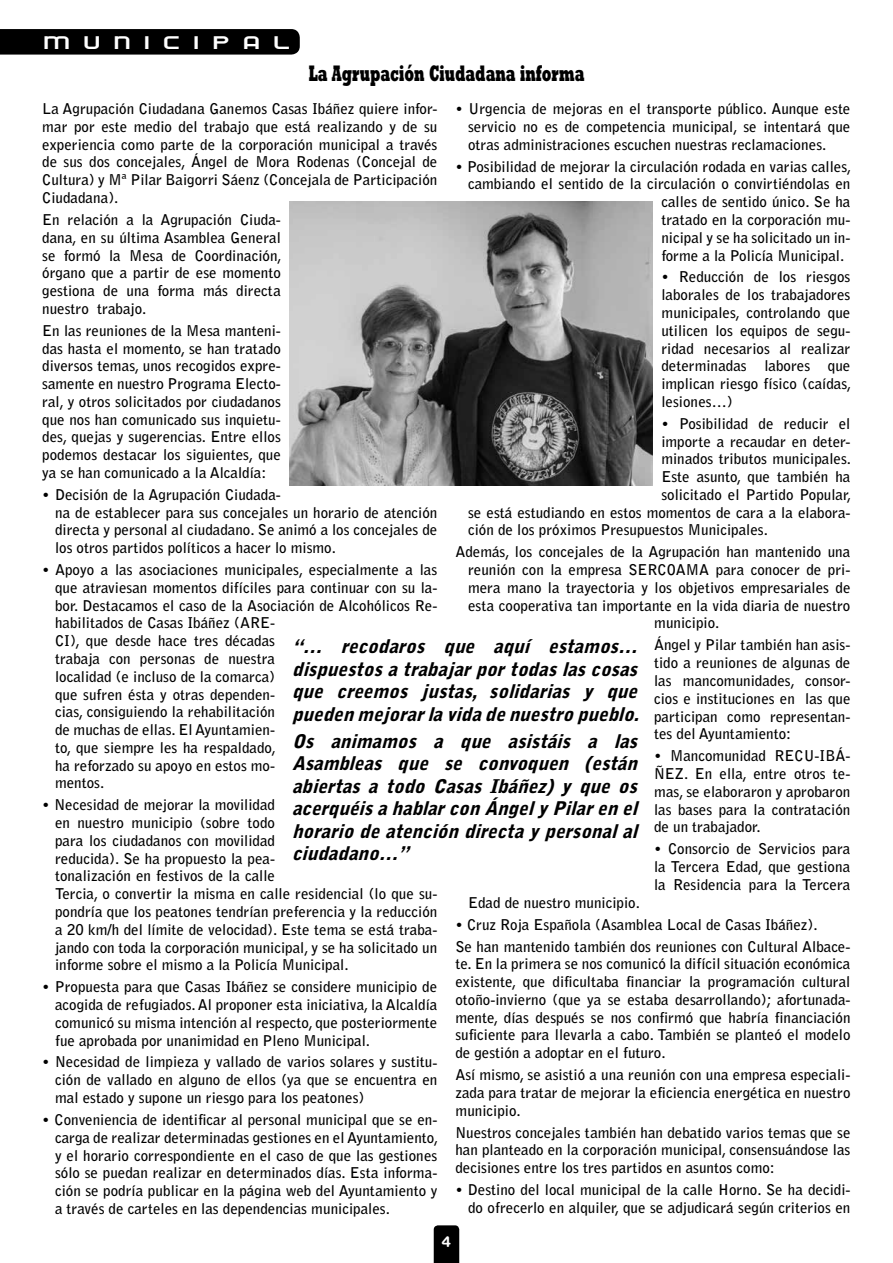
<style>
.page{position:relative;width:893px;height:1263px;background:#fff}
.page>*{position:absolute;margin:0;border:0;box-sizing:border-box;transform-origin:0 0}
.t1{font:24.75px "Empire Builder Document";letter-spacing:.39em;color:#fff;scale:1.27 1}
.t2{font:800 22.8px "Rockwell";color:#000;scale:.57 1}
.t3{font:italic 900 18.75px/22.5px "Bell Gothic";color:#000;text-align:justify}
.t4{font:700 14.85px/17.7px "Bell Gothic";color:#000;text-align:justify}
.t5{font:700 13.5px "Rocko FLF";color:#fff}
</style>
<div class="page">
<svg style="left:0;top:29px;width:300px;height:26px"></svg>
<svg style="left:434px;top:1225px;width:25px;height:38px"></svg>
<img style="left:289px;top:202px;width:364px;height:284px">
<h1 class="t1" style="left:43px;top:27px;width:197px">municipal</h1>
<h2 class="t2" style="left:309px;top:59px;width:485px">La Agrupación Ciudadana informa</h2>
<p class="t4" style="left:468px;top:100px;width:384px;text-indent:-13px">• Urgencia de mejoras en el transporte público. Aunque este servicio no es de competencia municipal, se intentará que otras administraciones escuchen nuestras reclamaciones.</p>
<p class="t4" style="left:455px;top:157px;width:398px">• Posibilidad de mejorar la circulación rodada en varias calles,</p>
<p class="t4" style="left:468px;top:175px;width:384px">cambiando el sentido de la circulación o convirtiéndolas en</p>
<p class="t4" style="left:661px;top:193px;width:191px">calles de sentido único. Se ha</p>
<p class="t4" style="left:661px;top:211px;width:191px">tratado en la corporación mu-</p>
<p class="t4" style="left:661px;top:229px;width:191px">nicipal y se ha solicitado un in-</p>
<p class="t4" style="left:661px;top:246px;width:184px">forme a la Policía Municipal.</p>
<p class="t4" style="left:661px;top:268px;width:191px">• Reducción de los riesgos laborales de los trabajadores municipales, controlando que utilicen los equipos de segu&shy;ridad necesarios al realizar determinadas labores que implican riesgo físico (caídas, lesiones…)</p>
<p class="t4" style="left:661px;top:415px;width:191px">• Posibilidad de reducir el</p>
<p class="t4" style="left:661px;top:432px;width:191px">importe a recaudar en deter-</p>
<p class="t4" style="left:661px;top:450px;width:191px">minados tributos municipales.</p>
<p class="t4" style="left:661px;top:468px;width:191px">Este asunto, que también ha</p>
<p class="t4" style="left:661px;top:486px;width:191px">solicitado el Partido Popular,</p>
<p class="t4" style="left:468px;top:503px;width:384px">se está estudiando en estos momentos de cara a la elabora-</p>
<p class="t4" style="left:468px;top:521px;width:301px">ción de los próximos Presupuestos Municipales.</p>
<p class="t4" style="left:455px;top:543px;width:397px">Además, los concejales de la Agrupación han mantenido una</p>
<p class="t4" style="left:468px;top:561px;width:384px">reunión con la empresa SERCOAMA para conocer de pri-</p>
<p class="t4" style="left:468px;top:579px;width:384px">mera mano la trayectoria y los objetivos empresariales de</p>
<p class="t4" style="left:468px;top:596px;width:384px">esta cooperativa tan importante en la vida diaria de nuestro</p>
<p class="t4" style="left:654px;top:614px;width:67px">municipio.</p>
<p class="t4" style="left:654px;top:636px;width:198px">Ángel y Pilar también han asis&shy;tido a reuniones de algunas de las mancomunidades, consor&shy;cios e instituciones en las que participan como representan&shy;tes del Ayuntamiento:</p>
<p class="t4" style="left:654px;top:747px;width:198px">• Mancomunidad RECU-IBÁ-ÑEZ. En ella, entre otros te&shy;mas, se elaboraron y aprobaron las bases para la contratación de un trabajador.</p>
<p class="t4" style="left:654px;top:840px;width:198px">• Consorcio de Servicios para la Tercera Edad, que gestiona la Residencia para la Tercera</p>
<p class="t4" style="left:468px;top:893px;width:173px">Edad de nuestro municipio.</p>
<p class="t4" style="left:455px;top:913px;width:397px;line-height:21.9px">• Cruz Roja Española (Asamblea Local de Casas Ibáñez).<br>Se han mantenido también dos reuniones con Cultural Albace-</p>
<p class="t4" style="left:455px;top:955px;width:397px">te. En la primera se nos comunicó la difícil situación económica existente, que dificultaba financiar la programación cultural otoño-invierno (que ya se estaba desarrollando); afortunada&shy;mente, días después se nos confirmó que habría financiación suficiente para llevarla a cabo. También se planteó el modelo de gestión a adoptar en el futuro.</p>
<p class="t4" style="left:455px;top:1066px;width:397px">Así mismo, se asistió a una reunión con una empresa especiali&shy;zada para tratar de mejorar la eficiencia energética en nuestro municipio.</p>
<p class="t4" style="left:455px;top:1123px;width:397px">Nuestros concejales también han debatido varios temas que se han planteado en la corporación municipal, consensuándose las decisiones entre los tres partidos en asuntos como:</p>
<p class="t4" style="left:455px;top:1181px;width:397px;text-align:right">• Destino del local municipal de la calle Horno. Se ha decidi&shy;do ofrecerlo en alquiler, que se adjudicará según criterios en</p>
<p class="t4" style="left:42px;top:100px;width:397px">La Agrupación Ciudadana Ganemos Casas Ibáñez quiere infor&shy;mar por este medio del trabajo que está realizando y de su experiencia como parte de la corporación municipal a través de sus dos concejales, Ángel de Mora Rodenas (Concejal de Cultura) y Mª Pilar Baigorri Sáenz (Concejala de Participación Ciudadana).</p>
<p class="t4" style="left:42px;top:211px;width:241px">En relación a la Agrupación Ciuda&shy;dana, en su última Asamblea General se formó la Mesa de Coordinación, órgano que a partir de ese momento gestiona de una forma más directa nuestro trabajo.</p>
<p class="t4" style="left:42px;top:322px;width:240px">En las reuniones de la Mesa manteni&shy;das hasta el momento, se han tratado diversos temas, unos recogidos expre&shy;samente en nuestro Programa Electo&shy;ral, y otros solicitados por ciudadanos que nos han comunicado sus inquietu&shy;des, quejas y sugerencias. Entre ellos podemos destacar los siguientes, que ya se han comunicado a la Alcaldía:</p>
<p class="t4" style="left:55px;top:486px;width:384px;text-align:left;text-indent:-13px">• Decisión de la Agrupación Ciudada-<br>na de establecer para sus concejales un horario de atención directa y personal al ciudadano. Se animó a los concejales de los otros partidos políticos a hacer lo mismo.</p>
<p class="t4" style="left:55px;top:561px;width:384px;text-align:left;text-indent:-13px">• Apoyo a las asociaciones municipales, especialmente a las que atraviesan momentos difíciles para continuar con su la&shy;bor. Destacamos el caso de la Asociación de Alcohólicos Re&shy;habilitados de Casas Ibáñez (ARE-<br>CI), que desde hace tres décadas<br>trabaja con personas de nuestra<br>localidad (e incluso de la comarca)<br>que sufren ésta y otras dependen-<br>cias, consiguiendo la rehabilitación<br>de muchas de ellas. El Ayuntamien-<br>to, que siempre les ha respaldado,<br>ha reforzado su apoyo en estos mo-<br>mentos.</p>
<p class="t4" style="left:55px;top:796px;width:384px;text-align:left;text-indent:-13px">• Necesidad de mejorar la movilidad<br>en nuestro municipio (sobre todo<br>para los ciudadanos con movilidad<br>reducida). Se ha propuesto la pea-<br>tonalización en festivos de la calle<br>Tercia, o convertir la misma en calle residencial (lo que su&shy;pondría que los peatones tendrían preferencia y la reducción a 20 km/h del límite de velocidad). Este tema se está traba&shy;jando con toda la corporación municipal, y se ha solicitado un informe sobre el mismo a la Policía Municipal.</p>
<p class="t4" style="left:55px;top:978px;width:384px;text-indent:-13px">• Propuesta para que Casas Ibáñez se considere municipio de acogida de refugiados. Al proponer esta iniciativa, la Alcaldía comunicó su misma intención al respecto, que posteriormente fue aprobada por unanimidad en Pleno Municipal.</p>
<p class="t4" style="left:55px;top:1053px;width:384px;text-indent:-13px">• Necesidad de limpieza y vallado de varios solares y sustitu&shy;ción de vallado en alguno de ellos (ya que se encuentra en mal estado y supone un riesgo para los peatones)</p>
<p class="t4" style="left:55px;top:1111px;width:385px;text-indent:-13px">• Conveniencia de identificar al personal municipal que se en&shy;carga de realizar determinadas gestiones en el Ayuntamiento, y el horario correspondiente en el caso de que las gestiones sólo se puedan realizar en determinados días. Esta informa&shy;ción se podría publicar en la página web del Ayuntamiento y a través de carteles en las dependencias municipales.</p>
<p class="t3" style="left:292px;top:635px;width:354px">“… recodaros que aquí estamos… dispuestosatrabajarportodaslascosas que creemos justas, solidarias y que puedenmejorarlavidadenuestropueblo.</p>
<p class="t3" style="left:292px;top:730px;width:352px">Os animamos a que asistáis a las Asambleas que se convoquen (están abiertas a todo Casas Ibáñez) y que os acerquéisahablarconÁngelyPilarenel horariodeatencióndirectaypersonalal ciudadano…”</p>
<p class="t5" style="left:442px;top:1233px;width:11px">4</p>
</div>
